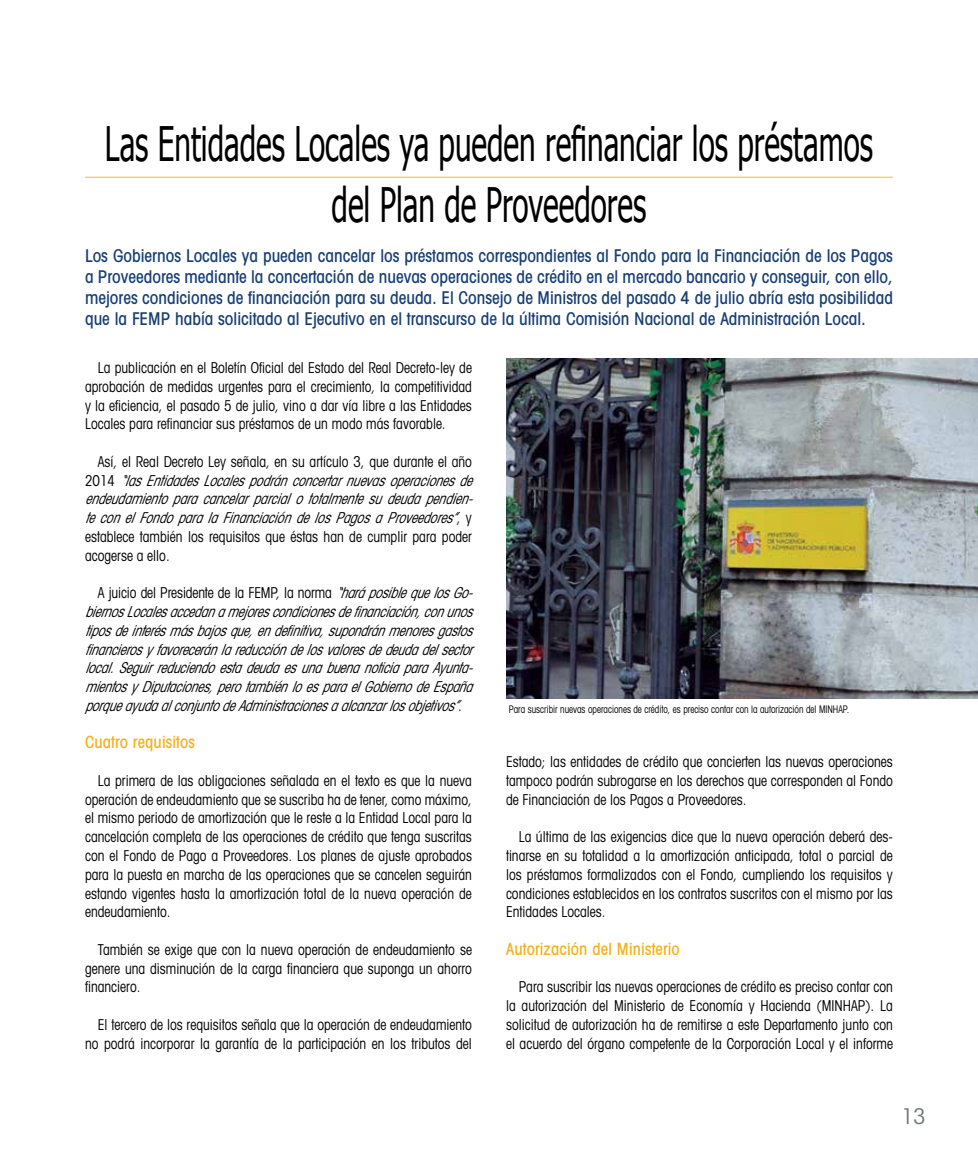
<style>
.page{position:relative;width:978px;height:1149px;background:#fff}
.page>*{position:absolute;margin:0;border:0;box-sizing:border-box;transform-origin:0 0}
.t1{font:47.55px/60px "Tahoma";color:#000;text-align:center;scale:.62 1}
.t2{font:condensed 21.75px "Avant Garde";color:#727874}
.t3{font:500 condensed 17.55px/20.7px "Avant Garde";color:#183f75;text-align:justify}
.t4{font:500 condensed 16.8px "Avant Garde";letter-spacing:.01em;color:#f6b01a}
.t5{font:condensed 15px/18.8px "Avant Garde";color:#000;text-align:justify;scale:.9 1}
.t6{font:italic condensed 15px/18.8px "Avant Garde";letter-spacing:-.01em;color:#000;scale:.9 1}
.t7{font:condensed 10.5px "Avant Garde";color:#000;scale:.86 1}
.s1{font-style:normal}
</style>
<div class="page">
<hr style="left:85px;top:176px;width:808px;height:2px;background:#fbcd7b">
<img style="left:506px;top:358px;width:472px;height:340px">
<h1 class="t1" style="left:105px;top:112px;width:1240px">Las Entidades Locales ya pueden refinanciar los préstamos del Plan de Proveedores</h1>
<p class="t3" style="left:85px;top:245px;width:809px">Los Gobiernos Locales ya pueden cancelar los préstamos correspondientes al Fondo para la Financiación de los Pagos a Proveedores mediante la concertación de nuevas operaciones de crédito en el mercado bancario y conseguir, con ello, mejores condiciones de financiación para su deuda. El Consejo de Ministros del pasado 4 de julio abría esta posibilidad que la FEMP había solicitado al Ejecutivo en el transcurso de la última Comisión Nacional de Administración Local.</p>
<p class="t5" style="left:85px;top:358px;width:431px;text-indent:13px">La publicación en el Boletín Oficial del Estado del Real Decreto-ley de aprobación de medidas urgentes para el crecimiento, la competitividad y la eficiencia, el pasado 5 de julio, vino a dar vía libre a las Entidades Locales para refinanciar sus préstamos de un modo más favorable.</p>
<p class="t6" style="left:85px;top:451px;width:439px;text-indent:13px"><span class="s1">Así, el Real Decreto Ley señala, en su artículo 3, que durante el año 2 0 1 4</span> “lasEntidadesLocalespodránconcertarnuevasoperacionesde endeudamientoparacancelarparcialototalmentesudeudapendien&shy;teconelFondoparalaFinanciacióndelosPagosaProveedores”<span class="s1">, y establece también los requisitos que éstas han de cumplir para poder acogerse a ello.</span></p>
<p class="t6" style="left:85px;top:583px;width:439px;text-align:justify;text-indent:13px"><span class="s1">A juicio del Presidente de la FEMP, la norma</span> “haráposiblequelosGo&shy;biernosLocalesaccedanamejorescondicionesdefinanciación,conunos tiposdeinterésmásbajosque,endefinitiva,supondránmenoresgastos financierosy favoreceránlareduccióndelosvaloresdedeudadelsector local.SeguirreduciendoestadeudaesunabuenanoticiaparaAyunta&shy;mientosy Diputaciones,perotambiénloesparaelGobiernodeEspaña porqueayudaalconjuntodeAdministracionesaalcanzarlosobjetivos”<span class="s1">.</span></p>
<p class="t4" style="left:85px;top:731px;width:111px">Cuatro requisitos</p>
<p class="t5" style="left:85px;top:770px;width:431px;text-indent:13px">La primera de las obligaciones señalada en el texto es que la nueva operación de endeudamiento que se suscriba ha de tener, como máximo, el mismo periodo de amortización que le reste a la Entidad Local para la cancelación completa de las operaciones de crédito que tenga suscritas con el Fondo de Pago a Proveedores. Los planes de ajuste aprobados para la puesta en marcha de las operaciones que se cancelen seguirán estando vigentes hasta la amortización total de la nueva operación de endeudamiento.</p>
<p class="t5" style="left:85px;top:939px;width:431px;text-indent:13px">También se exige que con la nueva operación de endeudamiento se genere una disminución de la carga financiera que suponga un ahorro financiero.</p>
<p class="t5" style="left:85px;top:1014px;width:431px;text-align:right">El tercero de los requisitos señala que la operación de endeudamiento no podrá incorporar la garantía de la participación en los tributos del</p>
<p class="t7" style="left:509px;top:703px;width:397px">Para suscribir nuevas operaciones de crédito, es preciso contar con la autorización del MINHAP.</p>
<p class="t5" style="left:506px;top:751px;width:431px">Estado; las entidades de crédito que concierten las nuevas operaciones tampoco podrán subrogarse en los derechos que corresponden al Fondo de Financiación de los Pagos a Proveedores.</p>
<p class="t5" style="left:506px;top:826px;width:431px;text-indent:13px">La última de las exigencias dice que la nueva operación deberá des&shy;tinarse en su totalidad a la amortización anticipada, total o parcial de los préstamos formalizados con el Fondo, cumpliendo los requisitos y condiciones establecidos en los contratos suscritos con el mismo por las Entidades Locales.</p>
<p class="t4" style="left:506px;top:938px;width:175px">Autorización del Ministerio</p>
<p class="t5" style="left:506px;top:976px;width:431px;text-indent:13px">Para suscribir las nuevas operaciones de crédito es preciso contar con la autorización del Ministerio de Economía y Hacienda (MINHAP). La solicitud de autorización ha de remitirse a este Departamento junto con el acuerdo del órgano competente de la Corporación Local y el informe</p>
<h2 class="t2" style="left:901px;top:1101px;width:26px">13</h2>
</div>
